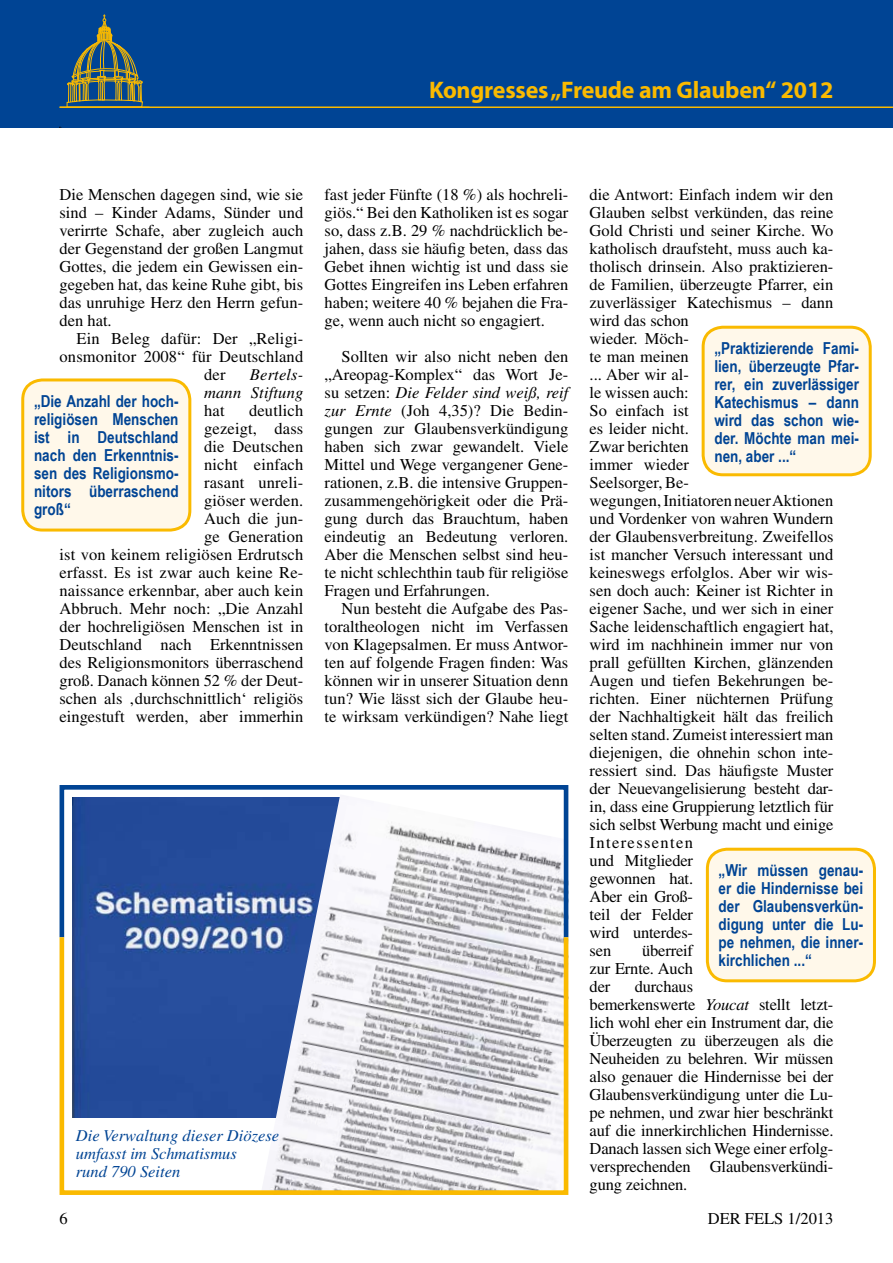
<style>
.page{position:relative;width:893px;height:1263px;background:#fff}
.page>*{position:absolute;margin:0;border:0;box-sizing:border-box;transform-origin:0 0}
.t1{font:700 24px "Myriad";letter-spacing:-.01em;color:#faba00}
.t2{font:16.5px/18px "Times";color:#000;text-align:justify}
.t3{font:700 16.5px/18px "Arial Narrow";color:#004494;text-align:justify}
.t4{font:italic 16.5px/18px "Times";color:#004494}
.t5{font:italic 16.5px/18px "Times";letter-spacing:.01em;color:#000;text-align:right}
.s1{font-style:italic}
</style>
<div class="page">
<svg style="left:59px;top:785px;width:510px;height:148px"></svg>
<svg style="left:59px;top:933px;width:510px;height:262px"></svg>
<div style="left:0;top:0;width:893px;height:128px;background:#004494"></div>
<svg style="left:60px;top:14px;width:83px;height:114px"></svg>
<hr style="left:60px;top:106px;width:833px;height:2px;background:#faba00">
<div style="left:707px;top:849px;width:167px;height:132px;background:#fff8ea;border-radius:20px"></div>
<div style="left:706px;top:848px;width:170px;height:134px;border:3px solid #faba00;border-radius:20px"></div>
<div style="left:23px;top:380px;width:167px;height:150px;background:#fff8ea;border-radius:20px"></div>
<div style="left:21px;top:378px;width:170px;height:153px;border:3px solid #faba00;border-radius:20px"></div>
<div style="left:703px;top:327px;width:167px;height:148px;background:#fff8ea;border-radius:20px"></div>
<div style="left:702px;top:326px;width:170px;height:150px;border:3px solid #faba00;border-radius:20px"></div>
<h1 class="t1" style="left:429px;top:78px;width:406px">Kongresses „Freude am Glauben“ 2012</h1>
<p class="t2" style="left:60px;top:185px;width:245px">Die Menschen dagegen sind, wie sie sind – Kinder Adams, Sünder und verirrte Schafe, aber zugleich auch der Gegenstand der großen Langmut Gottes, die jedem ein Gewissen ein&shy;gegeben hat, das keine Ruhe gibt, bis das unruhige Herz den Herrn gefun&shy;den hat.</p>
<p class="t2" style="left:77px;top:329px;width:228px">Ein Beleg dafür: Der „Religi-</p>
<p class="t2" style="left:60px;top:347px;width:245px">onsmonitor 2008“ für Deutschland</p>
<p class="t2" style="left:204px;top:365px;width:23px">der</p>
<p class="t5" style="left:204px;top:366px;width:101px">Bertels-<br>mann Stiftung</p>
<p class="t2" style="left:204px;top:401px;width:22px">hat</p>
<p class="t3" style="left:34px;top:391px;width:146px">„Die Anzahl der hoch&shy;religiösen Menschen ist in Deutschland nach den Erkenntnis&shy;sen des Religionsmo&shy;nitors überraschend groß“</p>
<p class="t2" style="left:60px;top:401px;width:245px;text-align:right">deutlich<br>gezeigt, dass<br>die Deutschen<br>nicht einfach<br>rasant unreli-<br>giöser werden.<br>Auch die jun-<br>ge Generation<br>ist von keinem religiösen Erdrutsch erfasst. Es ist zwar auch keine Re&shy;naissance erkennbar, aber auch kein<br>Abbruch. Mehr noch: „Die Anzahl der hochreligiösen Menschen ist in<br>Deutschland nach Erkenntnissen des Religionsmonitors überraschend groß. Danach können 52 % der Deut&shy;schen als ‚durchschnittlich‘ religiös eingestuft werden, aber immerhin</p>
<p class="t4" style="left:76px;top:1126px;width:205px">Die Verwaltung dieser Diözese umfasst im Schmatismus<br>rund 790 Seiten</p>
<p class="t2" style="left:325px;top:185px;width:245px">fast jeder Fünfte (18 %) als hochreli&shy;giös.“ Bei den Katholiken ist es sogar so, dass z.B. 29 % nachdrücklich be&shy;jahen, dass sie häufig beten, dass das Gebet ihnen wichtig ist und dass sie Gottes Eingreifen ins Leben erfahren haben; weitere 40 % bejahen die Fra&shy;ge, wenn auch nicht so engagiert.</p>
<p class="t2" style="left:325px;top:347px;width:245px;text-indent:17px">Sollten wir also nicht neben den „Areopag-Komplex“ das Wort Je&shy;su setzen: <span class="s1">Die Felder sind weiß, reif zur Ernte</span> (Joh 4,35)? Die Bedin&shy;gungen zur Glaubensverkündigung haben sich zwar gewandelt. Viele Mittel und Wege vergangener Gene&shy;rationen, z.B. die intensive Gruppen&shy;zusammengehörigkeit oder die Prä&shy;gung durch das Brauchtum, haben eindeutig an Bedeutung verloren.<br>Aber die Menschen selbst sind heu&shy;te nicht schlechthin taub für religiöse Fragen und Erfahrungen.</p>
<p class="t2" style="left:325px;top:599px;width:245px;text-indent:17px">Nun besteht die Aufgabe des Pas&shy;toraltheologen nicht im Verfassen von Klagepsalmen. Er muss Antwor&shy;ten auf folgende Fragen finden: Was können wir in unserer Situation denn tun? Wie lässt sich der Glaube heu&shy;te wirksam verkündigen? Nahe liegt</p>
<p class="t2" style="left:590px;top:185px;width:245px;text-align:left">die Antwort: Einfach indem wir den<br>Glauben selbst verkünden, das reine<br>Gold Christi und seiner Kirche. Wo katholisch draufsteht, muss auch ka&shy;tholisch drinsein. Also praktizieren&shy;de Familien, überzeugte Pfarrer, ein zuverlässiger Katechismus – dann wird das schon<br>wieder. Möch-<br>te man meinen<br>... Aber wir al-<br>le wissen auch:<br>So einfach ist<br>es leider nicht.<br>Zwar berichten<br>immer wieder<br>Seelsorger, Be-<br>wegungen, Initiatoren neuer Aktionen und Vordenker von wahren Wundern der Glaubensverbreitung. Zweifellos ist mancher Versuch interessant und keineswegs erfolglos. Aber wir wis&shy;sen doch auch: Keiner ist Richter in eigener Sache, und wer sich in einer<br>Sache leidenschaftlich engagiert hat, wird im nachhinein immer nur von prall gefüllten Kirchen, glänzenden<br>Augen und tiefen Bekehrungen be&shy;richten. Einer nüchternen Prüfung der Nachhaltigkeit hält das freilich selten stand. Zumeist interessiert man diejenigen, die ohnehin schon inte&shy;ressiert sind. Das häufigste Muster der Neuevangelisierung besteht dar&shy;in, dass eine Gruppierung letztlich für sich selbst Werbung macht und einige<br>Interessenten<br>und Mitglieder<br>gewonnen hat.<br>Aber ein Groß-<br>teil der Felder<br>wird unterdes-<br>sen</p>
<p class="t3" style="left:714px;top:338px;width:146px">„Praktizierende Fami&shy;lien, überzeugte Pfar&shy;rer, ein zuverlässiger Katechismus – dann wird das schon wie&shy;der. Möchte man mei&shy;nen, aber ...“</p>
<p class="t3" style="left:719px;top:860px;width:146px">„Wir müssen genau&shy;er die Hindernisse bei der Glaubensverkün&shy;digung unter die Lu&shy;pe nehmen, die inner&shy;kirchlichen ...“</p>
<p class="t2" style="left:590px;top:942px;width:105px;text-indent:52px">überreif zur Ernte. Auch der</p>
<p class="t2" style="left:590px;top:978px;width:245px;text-align:left;text-indent:45px">durchaus<br>bemerkenswerte <span class="s1">Youcat</span> stellt letzt&shy;lich wohl eher ein Instrument dar, die<br>Überzeugten zu überzeugen als die<br>Neuheiden zu belehren. Wir müssen also genauer die Hindernisse bei der<br>Glaubensverkündigung unter die Lu&shy;pe nehmen, und zwar hier beschränkt auf die innerkirchlichen Hindernisse.<br>Danach lassen sich Wege einer erfolg&shy;versprechenden Glaubensverkündi&shy;gung zeichnen.</p>
<p class="t2" style="left:60px;top:1209px;width:10px">6</p>
<p class="t2" style="left:708px;top:1209px;width:127px">DER FELS 1/2013</p>
</div>
